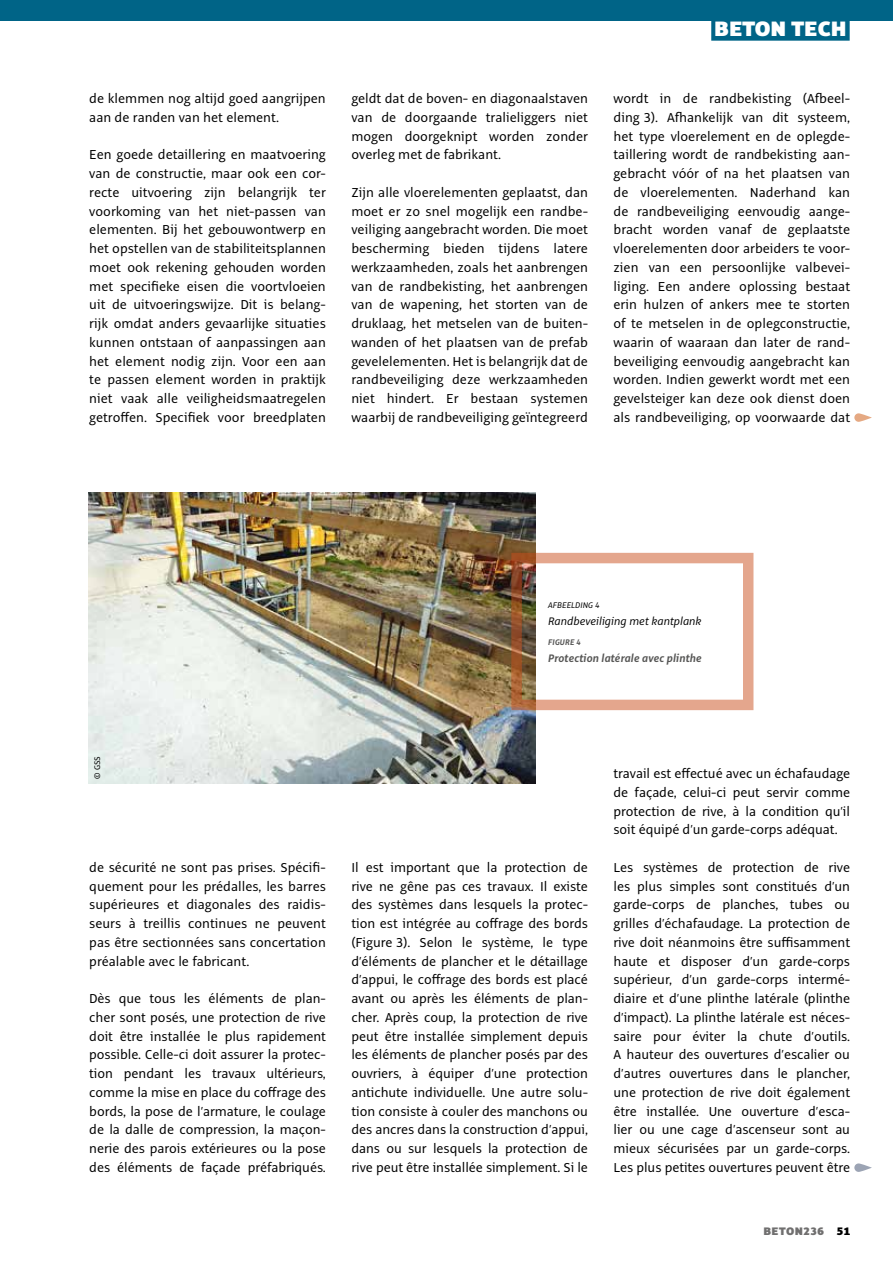
<style>
.page{position:relative;width:893px;height:1263px;background:#fff}
.page>*{position:absolute;margin:0;border:0;box-sizing:border-box;transform-origin:0 0}
.t1{font:900 22.95px "Alto Pro";color:#fff}
.t2{font:14.25px/18.8px "Alto Pro";color:#000;text-align:justify}
.t3{font:italic 700 12px "Alto Pro";letter-spacing:.01em;color:#575756;scale:.93 1}
.t4{font:italic 12px "Alto Pro";color:#000}
.t5{font:900 12px "Alto Pro";letter-spacing:.04em;color:#706f6f}
.t6{font:italic 9px "Alto Pro";color:#000}
.t7{font:italic 700 9px "Alto Pro";letter-spacing:.01em;color:#575756;scale:.93 1}
.t8{font:9px "Alto Pro";color:#000}
.s1{color:#000}
</style>
<div class="page">
<div style="left:0;top:0;width:893px;height:21px;background:#006487"></div>
<div style="left:711px;top:18px;width:139px;height:23px;background:#006487"></div>
<svg style="left:854px;top:1163px;width:18px;height:9px"></svg>
<svg style="left:854px;top:413px;width:18px;height:9px"></svg>
<img style="left:89px;top:493px;width:446px;height:290px">
<div style="left:511px;top:553px;width:242px;height:157px;border:10px solid #c94d1b"></div>
<p class="t2" style="left:89px;top:89px;width:238px">de klemmen nog altijd goed aangrijpen aan de randen van het element.</p>
<p class="t2" style="left:89px;top:145px;width:238px">Een goede detaillering en maatvoering van de constructie, maar ook een cor&shy;recte uitvoering zijn belangrijk ter voorkoming van het niet-passen van elementen. Bij het gebouwontwerp en het opstellen van de stabiliteitsplannen moet ook rekening gehouden worden met specifieke eisen die voortvloeien uit de uitvoeringswijze. Dit is belang&shy;rijk omdat anders gevaarlijke situaties kunnen ontstaan of aanpassingen aan het element nodig zijn. Voor een aan te passen element worden in praktijk niet vaak alle veiligheidsmaatregelen getroffen. Specifiek voor breedplaten</p>
<p class="t2" style="left:351px;top:89px;width:238px">geldt dat de boven- en diagonaalstaven van de doorgaande tralieliggers niet mogen doorgeknipt worden zonder overleg met de fabrikant.</p>
<p class="t2" style="left:351px;top:183px;width:238px">Zijn alle vloerelementen geplaatst, dan moet er zo snel mogelijk een randbe&shy;veiliging aangebracht worden. Die moet bescherming bieden tijdens latere werkzaamheden, zoals het aanbrengen van de randbekisting, het aanbrengen van de wapening, het storten van de druklaag, het metselen van de buiten&shy;wanden of het plaatsen van de prefab gevelelementen. Het is belangrijk dat de randbeveiliging deze werkzaamheden niet hindert. Er bestaan systemen waarbij de randbeveiliging geïntegreerd</p>
<h1 class="t1" style="left:714px;top:14px;width:134px">BETON TECH</h1>
<p class="t2" style="left:613px;top:89px;width:238px">wordt in de randbekisting (Afbeel&shy;ding 3). Afhankelijk van dit systeem, het type vloerelement en de oplegde&shy;taillering wordt de randbekisting aan&shy;gebracht vóór of na het plaatsen van de vloerelementen. Naderhand kan de randbeveiliging eenvoudig aange&shy;bracht worden vanaf de geplaatste vloerelementen door arbeiders te voor&shy;zien van een persoonlijke valbevei&shy;liging. Een andere oplossing bestaat erin hulzen of ankers mee te storten of te metselen in de oplegconstructie, waarin of waaraan dan later de rand&shy;beveiliging eenvoudig aangebracht kan worden. Indien gewerkt wordt met een gevelsteiger kan deze ook dienst doen als randbeveiliging, op voorwaarde dat</p>
<p class="t6" style="left:548px;top:600px;width:53px">AFBEELDING 4</p>
<p class="t4" style="left:548px;top:613px;width:155px">Randbeveiliging met kantplank</p>
<p class="t7" style="left:548px;top:637px;width:37px">FIGURE 4</p>
<p class="t3" style="left:548px;top:650px;width:167px">Protection latérale avec plinthe</p>
<p class="t8" style="left:92px;top:779px;width:24px;rotate:-90deg">© GSS</p>
<p class="t2" style="left:89px;top:858px;width:238px">de sécurité ne sont pas prises. Spécifi&shy;quement pour les prédalles, les barres supérieures et diagonales des raidis&shy;seurs à treillis continues ne peuvent pas être sectionnées sans concertation préalable avec le fabricant.</p>
<p class="t2" style="left:89px;top:989px;width:238px">Dès que tous les éléments de plan&shy;cher sont posés, une protection de rive doit être installée le plus rapidement possible. Celle-ci doit assurer la protec&shy;tion pendant les travaux ultérieurs, comme la mise en place du coffrage des bords, la pose de l’armature, le coulage de la dalle de compression, la maçon&shy;nerie des parois extérieures ou la pose des éléments de façade préfabriqués.</p>
<p class="t2" style="left:351px;top:858px;width:238px">Il est important que la protection de rive ne gêne pas ces travaux. Il existe des systèmes dans lesquels la protec&shy;tion est intégrée au coffrage des bords (Figure 3). Selon le système, le type d’éléments de plancher et le détaillage d’appui, le coffrage des bords est placé avant ou après les éléments de plan&shy;cher. Après coup, la protection de rive peut être installée simplement depuis les éléments de plancher posés par des ouvriers, à équiper d’une protection antichute individuelle. Une autre solu&shy;tion consiste à couler des manchons ou des ancres dans la construction d’appui, dans ou sur lesquels la protection de rive peut être installée simplement. Si le</p>
<p class="t2" style="left:613px;top:764px;width:238px">travail est effectué avec un échafaudage de façade, celui-ci peut servir comme protection de rive, à la condition qu’il soit équipé d’un garde-corps adéquat.</p>
<p class="t2" style="left:613px;top:858px;width:238px">Les systèmes de protection de rive les plus simples sont constitués d’un garde-corps de planches, tubes ou grilles d’échafaudage. La protection de rive doit néanmoins être suffisamment haute et disposer d’un garde-corps supérieur, d’un garde-corps intermé&shy;diaire et d’une plinthe latérale (plinthe d’impact). La plinthe latérale est néces&shy;saire pour éviter la chute d’outils.<br>A hauteur des ouvertures d’escalier ou d’autres ouvertures dans le plancher, une protection de rive doit également être installée. Une ouverture d’esca&shy;lier ou une cage d’ascenseur sont au mieux sécurisées par un garde-corps.<br>Les plus petites ouvertures peuvent être</p>
<p class="t5" style="left:763px;top:1223px;width:88px">BETON236 <span class="s1">51</span></p>
</div>
